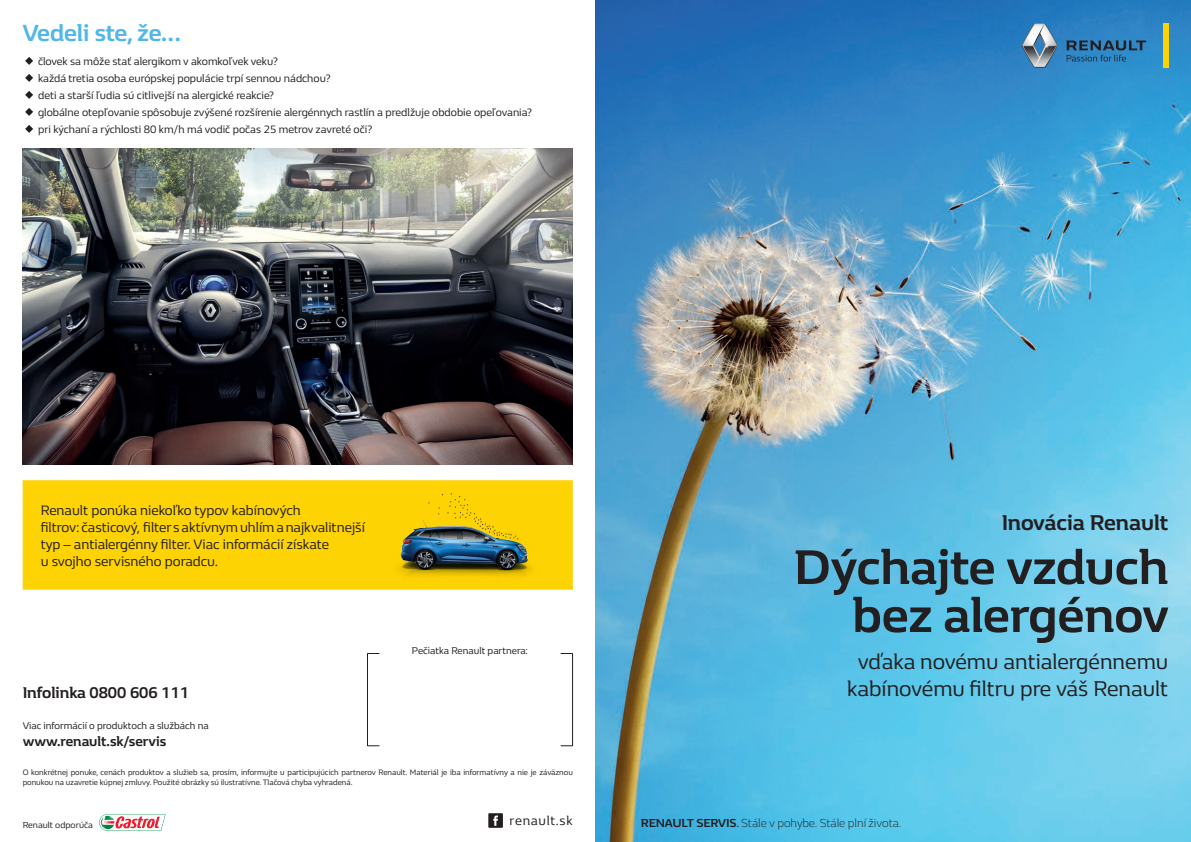
<style>
.page{position:relative;width:1191px;height:842px;background:#fff}
.page>*{position:absolute;margin:0;border:0;box-sizing:border-box;transform-origin:0 0}
.t1{font:700 50px/48px "Renault Life";color:#231f20;text-align:right}
.t2{font:700 24px "Renault Life";letter-spacing:-.015em;color:#50b7e8}
.t3{font:22px/26.4px "Renault Life";color:#231f20;text-align:center}
.t4{font:700 22px "Renault Life";color:#231f20}
.t5{font:700 16px "Renault Life";color:#231f20}
.t6{font:14px/17px "Renault Life";color:#231f20}
.t7{font:700 14px "Renault Life";color:#231f20}
.t8{font:13.2px "Renault Life";letter-spacing:.05em;color:#231f20}
.t9{font:300 11.9px "Renault Life";letter-spacing:-.005em;color:#231f20}
.t10{font:11px/17px "Renault Life";color:#231f20}
.t11{font:10px "Renault Life";color:#231f20}
.t12{font:9px "Renault Life";color:#231f20}
.t13{font:8px/9.6px "Renault Life";color:#231f20}
.s1{font-weight:700}
.s2{font-weight:400}
</style>
<div class="page">
<div style="left:23px;top:480px;width:550px;height:110px;background:#fed304;border:2px solid #fed304"></div>
<img style="left:595px;top:0;width:596px;height:842px">
<img style="left:23px;top:149px;width:550px;height:316px">
<div style="left:1163px;top:23px;width:5px;height:45px;background:#fed304"></div>
<svg style="left:1022px;top:23px;width:35px;height:45px;background:#799bb6"></svg>
<svg style="left:1066px;top:41px;width:80px;height:20px;background:#2b6c9a"></svg>
<img style="left:399px;top:497px;width:133px;height:80px">
<svg style="left:25px;top:57px;width:8px;height:8px"></svg>
<svg style="left:25px;top:74px;width:8px;height:8px"></svg>
<svg style="left:25px;top:91px;width:8px;height:8px"></svg>
<svg style="left:25px;top:108px;width:8px;height:8px"></svg>
<svg style="left:25px;top:125px;width:8px;height:8px"></svg>
<hr style="left:367px;top:653px;width:1px;height:93px;background:#231f20">
<svg style="left:560px;top:745px;width:12px;height:1px"></svg>
<svg style="left:560px;top:653px;width:12px;height:1px"></svg>
<hr style="left:572px;top:653px;width:1px;height:93px;background:#231f20">
<svg style="left:488px;top:813px;width:15px;height:15px"></svg>
<svg style="left:99px;top:814px;width:67px;height:17px"></svg>
<h2 class="t2" style="left:23px;top:16px;width:159px">Vedeli ste, že...</h2>
<p class="t10" style="left:38px;top:52px;width:495px">človek sa môže stať alergikom v akomkoľvek veku?<br>každá tretia osoba európskej populácie trpí sennou nádchou?<br>deti a starší ľudia sú citlivejší na alergické reakcie?<br>globálne otepľovanie spôsobuje zvýšené rozšírenie alergénnych rastlín a predlžuje obdobie opeľovania? pri kýchaní a rýchlosti 80 km/h má vodič počas 25 metrov zavreté oči?</p>
<p class="t6" style="left:41px;top:501px;width:326px">Renault ponúka niekoľko typov kabínových<br>filtrov: časticový, filter s aktívnym uhlím a najkvalitnejší typ – antialergénny filter. Viac informácií získate<br>u svojho servisného poradcu.</p>
<h3 class="t5" style="left:23px;top:682px;width:168px">Infolinka 0800 606 111</h3>
<p class="t11" style="left:23px;top:719px;width:187px">Viac informácií o produktoch a službách na</p>
<p class="t7" style="left:23px;top:732px;width:145px">www.renault.sk/servis</p>
<p class="t11" style="left:412px;top:643px;width:118px">Pečiatka Renault partnera:</p>
<p class="t13" style="left:23px;top:767px;width:551px">O konkrétnej ponuke, cenách produktov a služieb sa, prosím, informujte u participujúcich partnerov Renault. Materiál je iba informatívny a nie je záväznou ponukou na uzavretie kúpnej zmluvy. Použité obrázky sú ilustratívne. Tlačová chyba vyhradená.</p>
<h3 class="t4" style="left:1001px;top:508px;width:168px">Inovácia Renault</h3>
<h1 class="t1" style="left:793px;top:541px;width:377px">Dýchajte vzduch bez alergénov</h1>
<h3 class="t3" style="left:847px;top:648px;width:322px">vďaka novému antialergénnemu kabínovému filtru pre váš Renault</h3>
<p class="t12" style="left:23px;top:819px;width:72px">Renault odporúča</p>
<p class="t8" style="left:509px;top:812px;width:65px">renault.sk</p>
<p class="t9" style="left:641px;top:815px;width:262px"><span class="s1">RENAULT SERVIS</span><span class="s2">.</span> Stále v pohybe. Stále plní života.</p>
</div>
